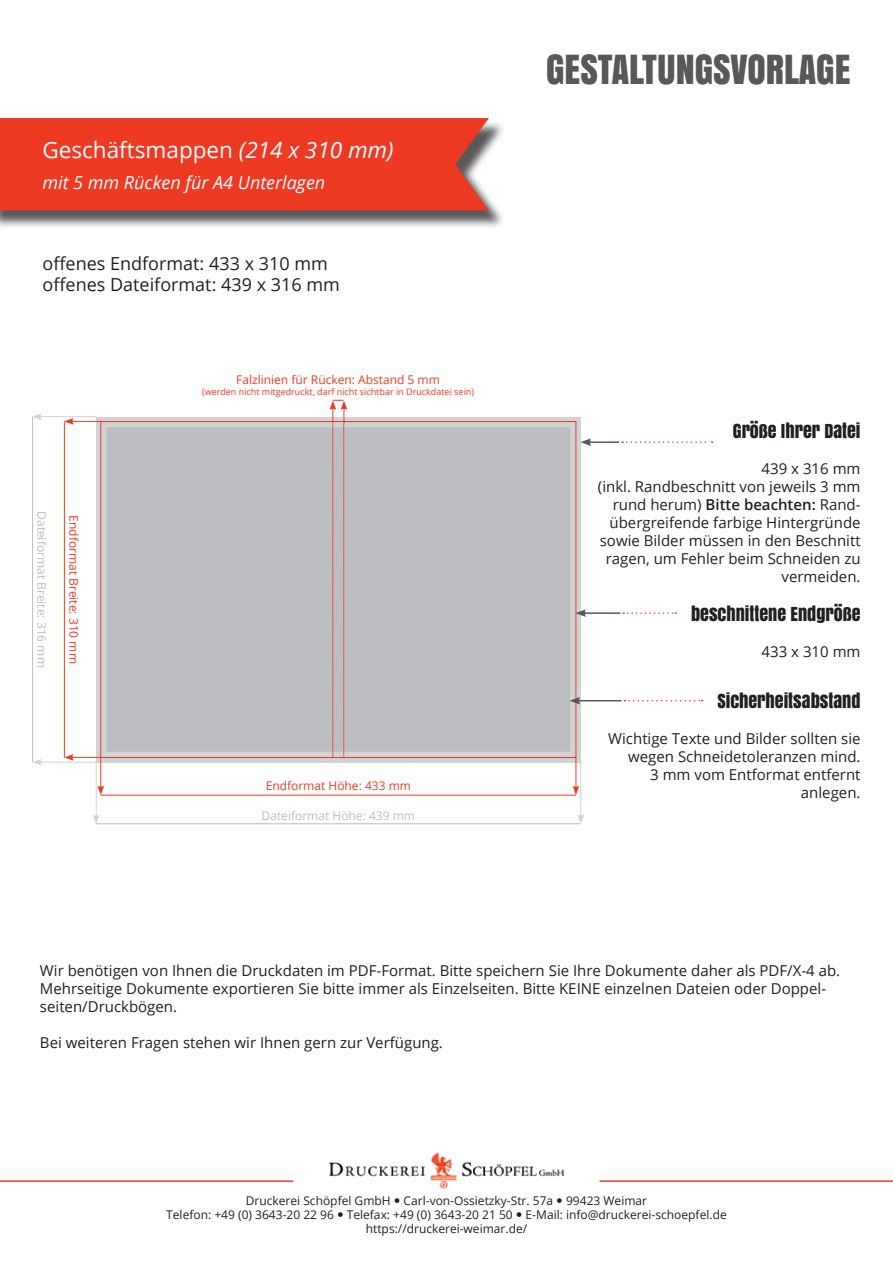
<style>
.page{position:relative;width:893px;height:1263px;background:#fff}
.page>*{position:absolute;margin:0;border:0;box-sizing:border-box;transform-origin:0 0}
.t1{font:37.5px "Anton";color:#57585a}
.t2{font:22.5px "Open Sans";color:#fff}
.t3{font:18px/21.6px "Open Sans";color:#231f20}
.t4{font:18px "Anton";color:#231f20}
.t5{font:italic 18px "Open Sans";color:#fff}
.t6{font:15px/18px "Open Sans";color:#231f20;text-align:right}
.t7{font:12px/14.4px "Open Sans";color:#231f20;text-align:center}
.t8{font:12px "Open Sans";color:#ee3a23}
.t9{font:12px "Open Sans";color:#bcbdc0}
.t10{font:9px "Open Sans";color:#ee3a23}
.s1{font-style:italic}
.s2{font-weight:600}
</style>
<div class="page">
<div style="left:0;top:120px;width:506px;height:109px;background:#231f20;opacity:.75"></div>
<div style="left:0;top:118px;width:489px;height:92px;background:#ee3a23"></div>
<svg style="left:96px;top:417px;width:485px;height:345px;background:#d4c0bf"></svg>
<div style="left:101px;top:421px;width:475px;height:336px;background:#bcbdc0;border:6px solid #d1d2d4"></div>
<hr style="left:71px;top:421px;width:32px;height:1px;background:#ee3a23">
<svg style="left:65px;top:418px;width:9px;height:7px"></svg>
<hr style="left:71px;top:757px;width:32px;height:1px;background:#ee3a23">
<svg style="left:65px;top:754px;width:9px;height:7px"></svg>
<hr style="left:64px;top:421px;width:1px;height:337px;background:#ee3a23">
<hr style="left:39px;top:416px;width:57px;height:1px;background:#d1d2d4">
<svg style="left:32px;top:413px;width:10px;height:7px"></svg>
<hr style="left:32px;top:417px;width:1px;height:345px;background:#bcbdc0">
<hr style="left:39px;top:762px;width:57px;height:1px;background:#d1d2d4">
<svg style="left:32px;top:759px;width:10px;height:6px"></svg>
<hr style="left:100px;top:757px;width:1px;height:31px;background:#ee3a23">
<svg style="left:97px;top:786px;width:7px;height:9px"></svg>
<hr style="left:576px;top:757px;width:1px;height:31px;background:#ee3a23">
<svg style="left:573px;top:786px;width:6px;height:9px"></svg>
<hr style="left:101px;top:795px;width:475px;height:1px;background:#ee3a23">
<hr style="left:96px;top:760px;width:1px;height:57px;background:#d1d2d4">
<svg style="left:93px;top:815px;width:7px;height:8px"></svg>
<hr style="left:96px;top:823px;width:485px;height:1px;background:#bcbdc0">
<hr style="left:580px;top:760px;width:1px;height:57px;background:#d1d2d4">
<svg style="left:577px;top:814px;width:7px;height:10px"></svg>
<img style="left:330px;top:1152px;width:233px;height:37px">
<hr style="left:0;top:1180px;width:293px;height:2px;background:#ef3c24">
<hr style="left:600px;top:1180px;width:293px;height:2px;background:#ef3c24">
<hr style="left:589px;top:441px;width:30px;height:2px;background:#57585a">
<svg style="left:580px;top:438px;width:11px;height:8px"></svg>
<svg style="left:622px;top:441px;width:91px;height:2px"></svg>
<hr style="left:584px;top:612px;width:36px;height:2px;background:#57585a">
<svg style="left:575px;top:609px;width:11px;height:8px"></svg>
<svg style="left:623px;top:612px;width:53px;height:2px"></svg>
<hr style="left:578px;top:700px;width:43px;height:1px;background:#57585a">
<svg style="left:569px;top:697px;width:11px;height:7px"></svg>
<svg style="left:624px;top:700px;width:79px;height:1px"></svg>
<svg style="left:329px;top:400px;width:18px;height:358px"></svg>
<h2 class="t2" style="left:43px;top:134px;width:353px">Geschäftsmappen <span class="s1">(214 x 310 mm)</span></h2>
<p class="t5" style="left:43px;top:170px;width:284px">mit 5 mm Rücken für A4 Unterlagen</p>
<p class="t3" style="left:43px;top:252px;width:299px">offenes Endformat: 433 x 310 mm offenes Dateiformat: 439 x 316 mm</p>
<p class="t9" style="left:50px;top:511px;width:158px;rotate:90deg">Dateiformat Breite: 316 mm</p>
<p class="t8" style="left:82px;top:515px;width:150px;rotate:90deg">Endformat Breite: 310 mm</p>
<p class="t8" style="left:236px;top:371px;width:205px">Falzlinien für Rücken: Abstand 5 mm</p>
<p class="t10" style="left:202px;top:385px;width:274px">(werden nicht mitgedruckt, darf nicht sichtbar in Druckdatei sein)</p>
<p class="t8" style="left:266px;top:777px;width:147px">Endformat Höhe: 433 mm</p>
<p class="t9" style="left:262px;top:807px;width:155px">Dateiformat Höhe: 439 mm</p>
<h1 class="t1" style="left:546px;top:40px;width:306px">GESTALTUNGSVORLAGE</h1>
<p class="t4" style="left:733px;top:417px;width:129px">GRÖßE IHRER DATEI</p>
<p class="t6" style="left:598px;top:459px;width:264px">439 x 316 mm<br>(inkl. Randbeschnitt von jeweils 3 mm rund herum) <span class="s2">Bitte beachten:</span> Rand&shy;übergreifende farbige Hintergründe sowie Bilder müssen in den Beschnitt ragen, um Fehler beim Schneiden zu vermeiden.</p>
<p class="t4" style="left:691px;top:600px;width:171px">BESCHNITTENE ENDGRÖßE</p>
<p class="t6" style="left:762px;top:642px;width:100px">433 x 310 mm</p>
<p class="t4" style="left:717px;top:687px;width:145px">SICHERHEITSABSTAND</p>
<p class="t6" style="left:608px;top:730px;width:254px">Wichtige Texte und Bilder sollten sie wegen Schneidetoleranzen mind.<br>3 mm vom Entformat entfernt anlegen.</p>
<p class="t6" style="left:40px;top:961px;width:802px;text-align:left">Wir benötigen von Ihnen die Druckdaten im PDF-Format. Bitte speichern Sie Ihre Dokumente daher als PDF/X-4 ab.<br>Mehrseitige Dokumente exportieren Sie bitte immer als Einzelseiten. Bitte KEINE einzelnen Dateien oder Doppel&shy;seiten/Druckbögen.</p>
<p class="t6" style="left:40px;top:1033px;width:404px">Bei weiteren Fragen stehen wir Ihnen gern zur Verfügung.</p>
<p class="t7" style="left:166px;top:1193px;width:562px">Druckerei Schöpfel GmbH Carl-von-Ossietzky-Str. 57a 99423 Weimar<br>Telefon: +49 (0) 3643-20 22 96 Telefax: +49 (0) 3643-20 21 50 E-Mail: info@druckerei-schoepfel.de https://druckerei-weimar.de/</p>
</div>
